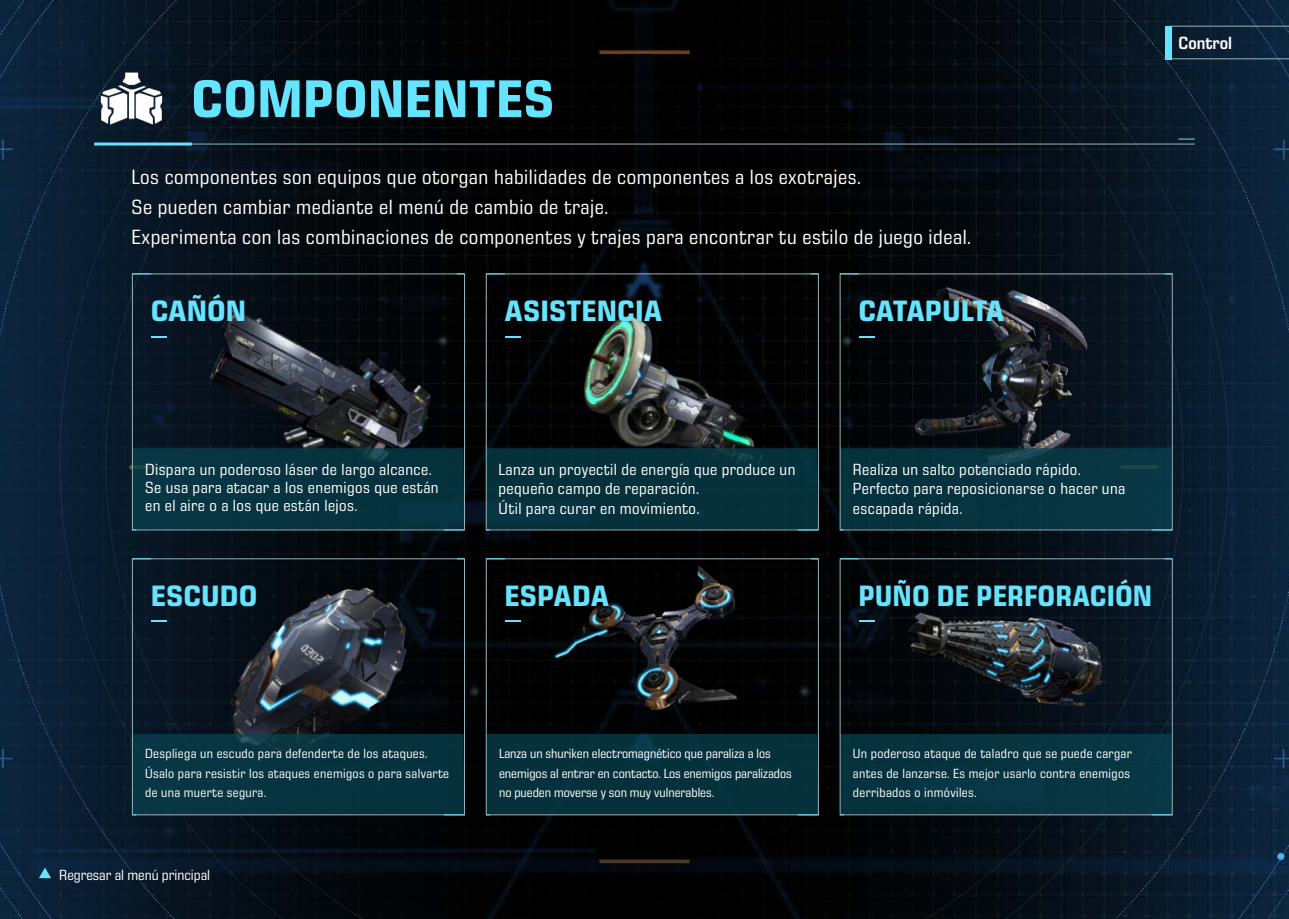
<style>
.page{position:relative;width:1289px;height:919px;background:#fff}
.page>*{position:absolute;margin:0;border:0;box-sizing:border-box;transform-origin:0 0}
.t1{font:700 54px "Eurostile Next Pro Nr";letter-spacing:.025em;color:#65e4ff}
.t2{font:700 30px "Eurostile Next Pro Nr";letter-spacing:.025em;color:#65e4ff}
.t3{font:700 30px "Eurostile Next Pro Nr";letter-spacing:.025em;color:#65e4ff;scale:.95 1}
.t4{font:700 30px "Eurostile Next Pro Nr";letter-spacing:-.01em;color:#65e4ff}
.t5{font:21px/30px "Eurostile Next Pro Nr";letter-spacing:.025em;color:#fff}
.t6{font:18px "Eurostile Next Pro Nr Semi Bd";color:#fff}
.t7{font:16.5px/19.5px "Eurostile Next Pro Nr";letter-spacing:.025em;color:#fff}
.t8{font:15px "Eurostile Next Pro Nr";color:#fff}
.t9{font:13.5px/19.5px "Eurostile Next Pro Nr";letter-spacing:.025em;color:#fff}
.t10{font:13.5px/19.5px "Eurostile Next Pro Nr";color:#fff}
</style>
<div class="page">
<img style="left:0;top:0;width:1288px;height:918px">
<img style="left:529px;top:273px;width:334px;height:222px">
<img style="left:831px;top:276px;width:378px;height:211px">
<img style="left:123px;top:252px;width:406px;height:186px">
<img style="left:90px;top:438px;width:460px;height:463px">
<img style="left:834px;top:512px;width:351px;height:292px">
<img style="left:483px;top:495px;width:364px;height:287px">
<svg style="left:486px;top:273px;width:19px;height:1px"></svg>
<div style="left:840px;top:448px;width:332px;height:82px;background:#073440"></div>
<svg style="left:840px;top:273px;width:18px;height:1px"></svg>
<div style="left:132px;top:734px;width:332px;height:81px;background:#06343f"></div>
<svg style="left:132px;top:558px;width:19px;height:1px"></svg>
<svg style="left:486px;top:558px;width:19px;height:1px"></svg>
<div style="left:840px;top:734px;width:332px;height:81px;background:#073441"></div>
<svg style="left:840px;top:558px;width:18px;height:1px"></svg>
<div style="left:486px;top:448px;width:332px;height:82px;background:#06313b"></div>
<div style="left:486px;top:734px;width:332px;height:81px;background:#06313b"></div>
<div style="left:132px;top:448px;width:332px;height:82px;background:#073440"></div>
<svg style="left:132px;top:273px;width:19px;height:1px"></svg>
<svg style="left:151px;top:335px;width:16px;height:2px"></svg>
<svg style="left:505px;top:335px;width:15px;height:2px"></svg>
<svg style="left:858px;top:335px;width:16px;height:2px"></svg>
<svg style="left:151px;top:620px;width:16px;height:2px"></svg>
<svg style="left:505px;top:620px;width:15px;height:2px"></svg>
<svg style="left:858px;top:620px;width:16px;height:2px"></svg>
<hr style="left:94px;top:144px;width:1100px;height:1px;background:#98b3b7">
<hr style="left:94px;top:142px;width:98px;height:3px;background:#65e4ff">
<svg style="left:1178px;top:139px;width:16px;height:1px"></svg>
<svg style="left:1170px;top:26px;width:118px;height:33px;background:#12293e"></svg>
<div style="left:1164px;top:26px;width:6px;height:33px;background:#65e4ff"></div>
<img style="left:91px;top:57px;width:81px;height:82px">
<svg style="left:39px;top:867px;width:12px;height:11px"></svg>
<h1 class="t1" style="left:192px;top:68px;width:363px">COMPONENTES</h1>
<p class="t5" style="left:132px;top:162px;width:841px">Los componentes son equipos que otorgan habilidades de componentes a los exotrajes.<br>Se pueden cambiar mediante el menú de cambio de traje.<br>Experimenta con las combinaciones de componentes y trajes para encontrar tu estilo de juego ideal.</p>
<h2 class="t2" style="left:151px;top:294px;width:96px">CAÑÓN</h2>
<h2 class="t2" style="left:505px;top:294px;width:158px">ASISTENCIA</h2>
<h2 class="t4" style="left:858px;top:294px;width:147px">CATAPULTA</h2>
<p class="t6" style="left:1178px;top:33px;width:55px">Control</p>
<p class="t7" style="left:145px;top:460px;width:295px;line-height:18px">Dispara un poderoso láser de largo alcance.<br>Se usa para atacar a los enemigos que están en el aire o a los que están lejos.</p>
<p class="t7" style="left:498px;top:459px;width:298px">Lanza un proyectil de energía que produce un pequeño campo de reparación.<br>Útil para curar en movimiento.</p>
<p class="t7" style="left:852px;top:459px;width:274px">Realiza un salto potenciado rápido.<br>Perfecto para reposicionarse o hacer una escapada rápida.</p>
<h2 class="t2" style="left:151px;top:578px;width:107px">ESCUDO</h2>
<h2 class="t2" style="left:505px;top:578px;width:105px">ESPADA</h2>
<h2 class="t3" style="left:858px;top:578px;width:310px">PUÑO DE PERFORACIÓN</h2>
<p class="t9" style="left:145px;top:744px;width:305px">Despliega un escudo para defenderte de los ataques.<br>Úsalo para resistir los ataques enemigos o para salvarte de una muerte segura.</p>
<p class="t10" style="left:499px;top:744px;width:294px">Lanza un shuriken electromagnético que paraliza a los enemigos al entrar en contacto. Los enemigos paralizados no pueden moverse y son muy vulnerables.</p>
<p class="t9" style="left:852px;top:744px;width:280px">Un poderoso ataque de taladro que se puede cargar antes de lanzarse. Es mejor usarlo contra enemigos derribados o inmóviles.</p>
<p class="t8" style="left:59px;top:866px;width:152px">Regresar al menú principal</p>
</div>
